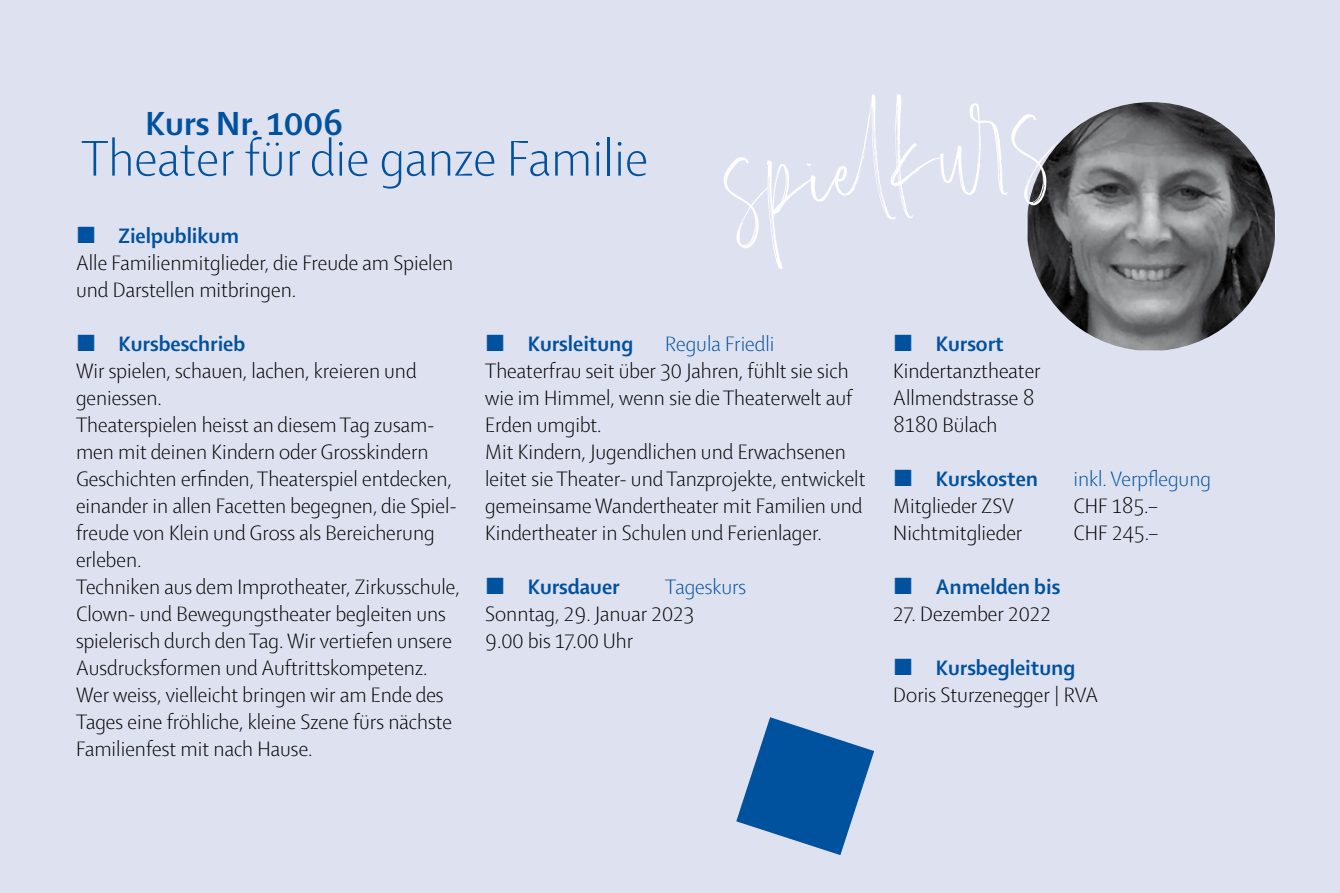
<style>
.page{position:relative;width:1340px;height:893px;background:#fff}
.page>*{position:absolute;margin:0;border:0;box-sizing:border-box;transform-origin:0 0}
.t1{font:60.75px "Carlinet";color:#fff}
.t2{font:300 54px "Shaker 2";color:#00519e}
.Ausschreibungstext{font:700 36px "Shaker 2";color:#00519e}
.Ausschreibungstext-2{font:300 22.5px/27px "Shaker 2";color:#000}
.Ausschreibungstext-3{font:700 22.5px "Shaker 2";color:#00519e}
.Ausschreibungstext-4{font:300 22.5px "Shaker 2";color:#00519e}
</style>
<div class="page">
<div style="left:0;top:0;width:1339px;height:892px;background:#dee1f0"></div>
<img style="left:1027px;top:102px;width:247px;height:248px">
<svg style="left:736px;top:717px;width:138px;height:138px"></svg>
<p class="t1" style="left:723px;top:164px;width:333px;rotate:-9deg">spiel kur s</p>
<p class="Ausschreibungstext" style="left:145px;top:100px;width:199px">Kurs Nr. 1006</p>
<p class="t2" style="left:81px;top:123px;width:568px">Theater für die ganze Familie</p>
<p class="Ausschreibungstext-3" style="left:119px;top:221px;width:122px">Zielpublikum</p>
<p class="Ausschreibungstext-2" style="left:76px;top:248px;width:379px">Alle Familienmitglieder, die Freude am Spielen und Darstellen mitbringen.</p>
<p class="Ausschreibungstext-3" style="left:119px;top:329px;width:128px">Kursbeschrieb</p>
<p class="Ausschreibungstext-2" style="left:76px;top:356px;width:342px">Wir spielen, schauen, lachen, kreieren und geniessen.</p>
<p class="Ausschreibungstext-2" style="left:76px;top:410px;width:382px">Theaterspielen heisst an diesem Tag zusam&shy;men mit deinen Kindern oder Grosskindern Geschichten erfinden, Theaterspiel entdecken, einander in allen Facetten begegnen, die Spiel&shy;freude von Klein und Gross als Bereicherung erleben.</p>
<p class="Ausschreibungstext-2" style="left:76px;top:572px;width:385px">Techniken aus dem Improtheater, Zirkusschule, Clown- und Bewegungstheater begleiten uns spielerisch durch den Tag. Wir vertiefen unsere Ausdrucksformen und Auftrittskompetenz.<br>Wer weiss, vielleicht bringen wir am Ende des Tages eine fröhliche, kleine Szene fürs nächste Familienfest mit nach Hause.</p>
<p class="Ausschreibungstext-3" style="left:528px;top:329px;width:107px">Kursleitung</p>
<p class="Ausschreibungstext-4" style="left:665px;top:329px;width:111px">Regula Friedli</p>
<p class="Ausschreibungstext-2" style="left:485px;top:356px;width:368px">Theaterfrau seit über 30 Jahren, fühlt sie sich wie im Himmel, wenn sie die Theaterwelt auf<br>Erden umgibt.</p>
<p class="Ausschreibungstext-2" style="left:485px;top:437px;width:382px">Mit Kindern, Jugendlichen und Erwachsenen leitet sie Theater- und Tanzprojekte, entwickelt gemeinsame Wandertheater mit Familien und Kindertheater in Schulen und Ferienlager.</p>
<p class="Ausschreibungstext-3" style="left:528px;top:572px;width:93px">Kursdauer</p>
<p class="Ausschreibungstext-4" style="left:665px;top:572px;width:82px">Tageskurs</p>
<p class="Ausschreibungstext-2" style="left:485px;top:599px;width:211px">Sonntag, 29. Januar 2023</p>
<p class="Ausschreibungstext-2" style="left:485px;top:626px;width:149px">9.00 bis 17.00 Uhr</p>
<p class="Ausschreibungstext-3" style="left:935px;top:329px;width:69px">Kursort</p>
<p class="Ausschreibungstext-2" style="left:893px;top:356px;width:149px">Kindertanztheater</p>
<p class="Ausschreibungstext-2" style="left:893px;top:383px;width:143px">Allmendstrasse 8</p>
<p class="Ausschreibungstext-2" style="left:893px;top:410px;width:106px">8180 Bülach</p>
<p class="Ausschreibungstext-3" style="left:935px;top:464px;width:104px">Kurskosten</p>
<p class="Ausschreibungstext-4" style="left:1073px;top:464px;width:139px">inkl. Verpflegung</p>
<p class="Ausschreibungstext-2" style="left:893px;top:491px;width:122px">Mitglieder ZSV</p>
<p class="Ausschreibungstext-2" style="left:1073px;top:491px;width:85px">CHF 185.–</p>
<p class="Ausschreibungstext-2" style="left:893px;top:518px;width:130px">Nichtmitglieder</p>
<p class="Ausschreibungstext-2" style="left:1073px;top:518px;width:86px">CHF 245.–</p>
<p class="Ausschreibungstext-3" style="left:935px;top:572px;width:126px">Anmelden bis</p>
<p class="Ausschreibungstext-2" style="left:893px;top:599px;width:159px">27. Dezember 2022</p>
<p class="Ausschreibungstext-3" style="left:935px;top:653px;width:141px">Kursbegleitung</p>
<p class="Ausschreibungstext-2" style="left:893px;top:680px;width:206px">Doris Sturzenegger | RVA</p>
</div>
